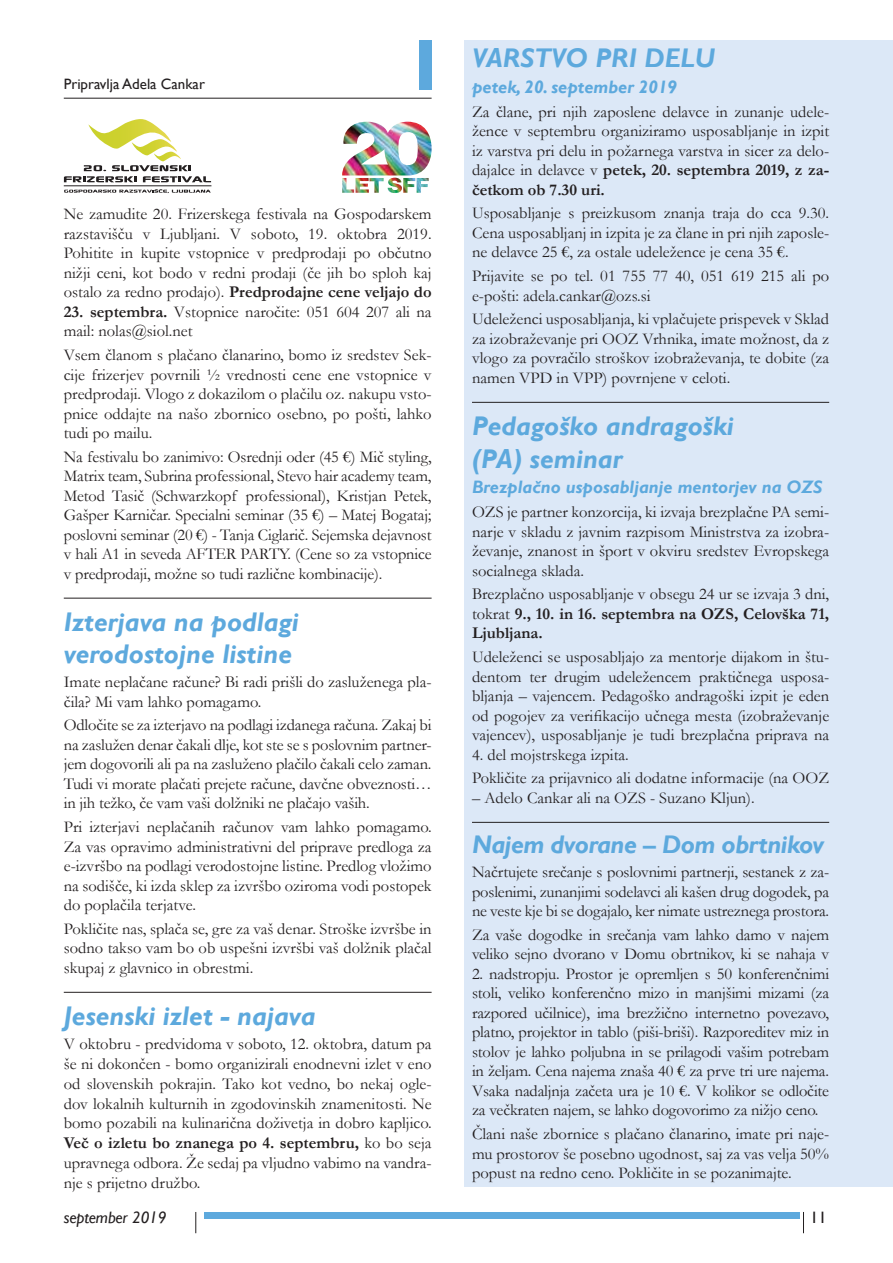
<style>
.page{position:relative;width:893px;height:1263px;background:#fff}
.page>*{position:absolute;margin:0;border:0;box-sizing:border-box;transform-origin:0 0}
.t1{font:italic 700 27px/32.4px "Gill Sans";color:#5da9dd}
.t2{font:italic 700 25.5px "Gill Sans";letter-spacing:-.02em;color:#5da9dd}
.t3{font:italic 700 18px "Gill Sans";color:#5da9dd}
.t4{font:16.5px/19.5px "Garamond";color:#231f20;text-align:justify}
.t5{font:italic 16.5px "Gill Sans";letter-spacing:-.01em;color:#231f20}
.t6{font:16.5px "Gill Sans";color:#231f20}
.t7{font:15px "Gill Sans";color:#231f20}
.s1{font-weight:700}
</style>
<div class="page">
<div style="left:464px;top:40px;width:429px;height:1146px;background:#dce8f7"></div>
<svg style="left:803px;top:1212px;width:1px;height:21px"></svg>
<div style="left:204px;top:1212px;width:595px;height:6px;background:#5da9dd"></div>
<svg style="left:196px;top:1212px;width:1px;height:21px"></svg>
<hr style="left:64px;top:98px;width:368px;height:1px;background:#231f20">
<div style="left:419px;top:40px;width:13px;height:49px;background:#5da9dd"></div>
<hr style="left:472px;top:402px;width:357px;height:1px;background:#231f20">
<hr style="left:472px;top:822px;width:357px;height:1px;background:#231f20">
<hr style="left:64px;top:598px;width:368px;height:1px;background:#231f20">
<hr style="left:64px;top:992px;width:368px;height:1px;background:#231f20">
<img style="left:88px;top:119px;width:82px;height:30px">
<img style="left:132px;top:139px;width:45px;height:17px">
<img style="left:154px;top:152px;width:27px;height:10px">
<svg style="left:64px;top:165px;width:147px;height:17px"></svg>
<svg style="left:64px;top:189px;width:147px;height:4px"></svg>
<hr style="left:64px;top:186px;width:147px;height:1px;background:#231f20">
<img style="left:342px;top:122px;width:90px;height:71px">
<p class="t7" style="left:64px;top:76px;width:143px">Pripravlja Adela Cankar</p>
<p class="t4" style="left:64px;top:204px;width:369px">Ne zamudite 20. Frizerskega festivala na Gospodarskem razstavišču v Ljubljani. V soboto, 19. oktobra 2019.<br>Pohitite in kupite vstopnice v predprodaji po občutno nižji ceni, kot bodo v redni prodaji (če jih bo sploh kaj ostalo za redno prodajo). <span class="s1">Predprodajne cene veljajo do</span></p>
<p class="t4" style="left:64px;top:301px;width:369px"><span class="s1">23. septembra.</span> Vstopnice naročite: 051 604 207 ali na mail: nolas@siol.net</p>
<p class="t4" style="left:64px;top:345px;width:369px">Vsem članom s plačano članarino, bomo iz sredstev Sek&shy;cije frizerjev povrnili ½ vrednosti cene ene vstopnice v predprodaji. Vlogo z dokazilom o plačilu oz. nakupu vsto&shy;pnice oddajte na našo zbornico osebno, po pošti, lahko tudi po mailu.</p>
<p class="t4" style="left:64px;top:446px;width:369px">Na festivalu bo zanimivo: Osrednji oder (45 €) Mič styling, Matrix team, Subrina professional, Stevo hair academy team, Metod Tasič (Schwarzkopf professional), Kristjan Petek, Gašper Karničar. Specialni seminar (35 €) – Matej Bogataj; poslovni seminar (20 €) - Tanja Ciglarič. Sejemska dejavnost v hali A1 in seveda AFTER PARTY. (Cene so za vstopnice v predprodaji, možne so tudi različne kombinacije).</p>
<h1 class="t1" style="left:64px;top:606px;width:237px">Izterjava na podlagi verodostojne listine</h1>
<p class="t4" style="left:64px;top:672px;width:369px">Imate neplačane račune? Bi radi prišli do zasluženega pla&shy;čila? Mi vam lahko pomagamo.</p>
<p class="t4" style="left:64px;top:715px;width:369px">Odločite se za izterjavo na podlagi izdanega računa. Zakaj bi na zaslužen denar čakali dlje, kot ste se s poslovnim partner&shy;jem dogovorili ali pa na zasluženo plačilo čakali celo zaman.<br>Tudi vi morate plačati prejete račune, davčne obveznosti… in jih težko, če vam vaši dolžniki ne plačajo vaših.</p>
<p class="t4" style="left:64px;top:817px;width:369px">Pri izterjavi neplačanih računov vam lahko pomagamo.<br>Za vas opravimo administrativni del priprave predloga za e-izvršbo na podlagi verodostojne listine. Predlog vložimo na sodišče, ki izda sklep za izvršbo oziroma vodi postopek do poplačila terjatve.</p>
<p class="t4" style="left:64px;top:918px;width:369px">Pokličite nas, splača se, gre za vaš denar. Stroške izvršbe in sodno takso vam bo ob uspešni izvršbi vaš dolžnik plačal skupaj z glavnico in obrestmi.</p>
<h1 class="t1" style="left:64px;top:1000px;width:253px">Jesenski izlet - najava</h1>
<p class="t4" style="left:64px;top:1033px;width:369px">V oktobru - predvidoma v soboto, 12. oktobra, datum pa še ni dokončen - bomo organizirali enodnevni izlet v eno od slovenskih pokrajin. Tako kot vedno, bo nekaj ogle&shy;dov lokalnih kulturnih in zgodovinskih znamenitosti. Ne bomo pozabili na kulinarična doživetja in dobro kapljico.<br><span class="s1">Več o izletu bo znanega po 4. septembru,</span> ko bo seja upravnega odbora. Že sedaj pa vljudno vabimo na vandra&shy;nje s prijetno družbo.</p>
<h1 class="t1" style="left:472px;top:42px;width:244px">VARSTVO PRI DELU</h1>
<p class="t3" style="left:472px;top:76px;width:207px">petek, 20. september 2019</p>
<p class="t4" style="left:472px;top:101px;width:359px">Za člane, pri njih zaposlene delavce in zunanje udele&shy;žence v septembru organiziramo usposabljanje in izpit iz varstva pri delu in požarnega varstva in sicer za delo&shy;dajalce in delavce v <span class="s1">petek, 20. septembra 2019, z za&shy;četkom ob 7.30 uri.</span></p>
<p class="t4" style="left:472px;top:203px;width:359px">Usposabljanje s preizkusom znanja traja do cca 9.30.<br>Cena usposabljanj in izpita je za člane in pri njih zaposle&shy;ne delavce 25 €, za ostale udeležence je cena 35 €.</p>
<p class="t4" style="left:472px;top:266px;width:359px">Prijavite se po tel. 01 755 77 40, 051 619 215 ali po e-pošti: adela.cankar@ozs.si</p>
<p class="t4" style="left:472px;top:309px;width:359px">Udeleženci usposabljanja, ki vplačujete prispevek v Sklad za izobraževanje pri OOZ Vrhnika, imate možnost, da z vlogo za povračilo stroškov izobraževanja, te dobite (za namen VPD in VPP) povrnjene v celoti.</p>
<h1 class="t1" style="left:472px;top:411px;width:263px">Pedagoško andragoški (PA) seminar</h1>
<p class="t3" style="left:472px;top:477px;width:352px">Brezplačno usposabljanje mentorjev na OZS</p>
<p class="t4" style="left:472px;top:502px;width:359px">OZS je partner konzorcija, ki izvaja brezplačne PA semi&shy;narje v skladu z javnim razpisom Ministrstva za izobra&shy;ževanje, znanost in šport v okviru sredstev Evropskega socialnega sklada.</p>
<p class="t4" style="left:472px;top:584px;width:359px">Brezplačno usposabljanje v obsegu 24 ur se izvaja 3 dni, tokrat <span class="s1">9., 10. in 16. septembra na OZS, Celovška 71, Ljubljana.</span></p>
<p class="t4" style="left:472px;top:647px;width:359px">Udeleženci se usposabljajo za mentorje dijakom in štu&shy;dentom ter drugim udeležencem praktičnega usposa&shy;bljanja – vajencem. Pedagoško andragoški izpit je eden od pogojev za verifikacijo učnega mesta (izobraževanje vajencev), usposabljanje je tudi brezplačna priprava na</p>
<p class="t4" style="left:472px;top:742px;width:359px;line-height:23.7px">4. del mojstrskega izpita.<br>Pokličite za prijavnico ali dodatne informacije (na OOZ</p>
<p class="t4" style="left:472px;top:788px;width:284px">– Adelo Cankar ali na OZS - Suzano Kljun).</p>
<h2 class="t2" style="left:472px;top:830px;width:354px">Najem dvorane – Dom obrtnikov</h2>
<p class="t4" style="left:472px;top:862px;width:359px">Načrtujete srečanje s poslovnimi partnerji, sestanek z za&shy;poslenimi, zunanjimi sodelavci ali kašen drug dogodek, pa ne veste kje bi se dogajalo, ker nimate ustreznega prostora.</p>
<p class="t4" style="left:472px;top:924px;width:359px">Za vaše dogodke in srečanja vam lahko damo v najem veliko sejno dvorano v Domu obrtnikov, ki se nahaja v</p>
<p class="t4" style="left:472px;top:963px;width:359px">2. nadstropju. Prostor je opremljen s 50 konferenčnimi stoli, veliko konferenčno mizo in manjšimi mizami (za razpored učilnice), ima brezžično internetno povezavo, platno, projektor in tablo (piši-briši). Razporeditev miz in stolov je lahko poljubna in se prilagodi vašim potrebam in željam. Cena najema znaša 40 € za prve tri ure najema.<br>Vsaka nadaljnja začeta ura je 10 €. V kolikor se odločite za večkraten najem, se lahko dogovorimo za nižjo ceno.</p>
<p class="t4" style="left:472px;top:1124px;width:359px">Člani naše zbornice s plačano članarino, imate pri naje&shy;mu prostorov še posebno ugodnost, saj za vas velja 50% popust na redno ceno. Pokličite in se pozanimajte.</p>
<p class="t5" style="left:64px;top:1208px;width:104px">september 2019</p>
<p class="t6" style="left:810px;top:1208px;width:18px">11</p>
</div>
